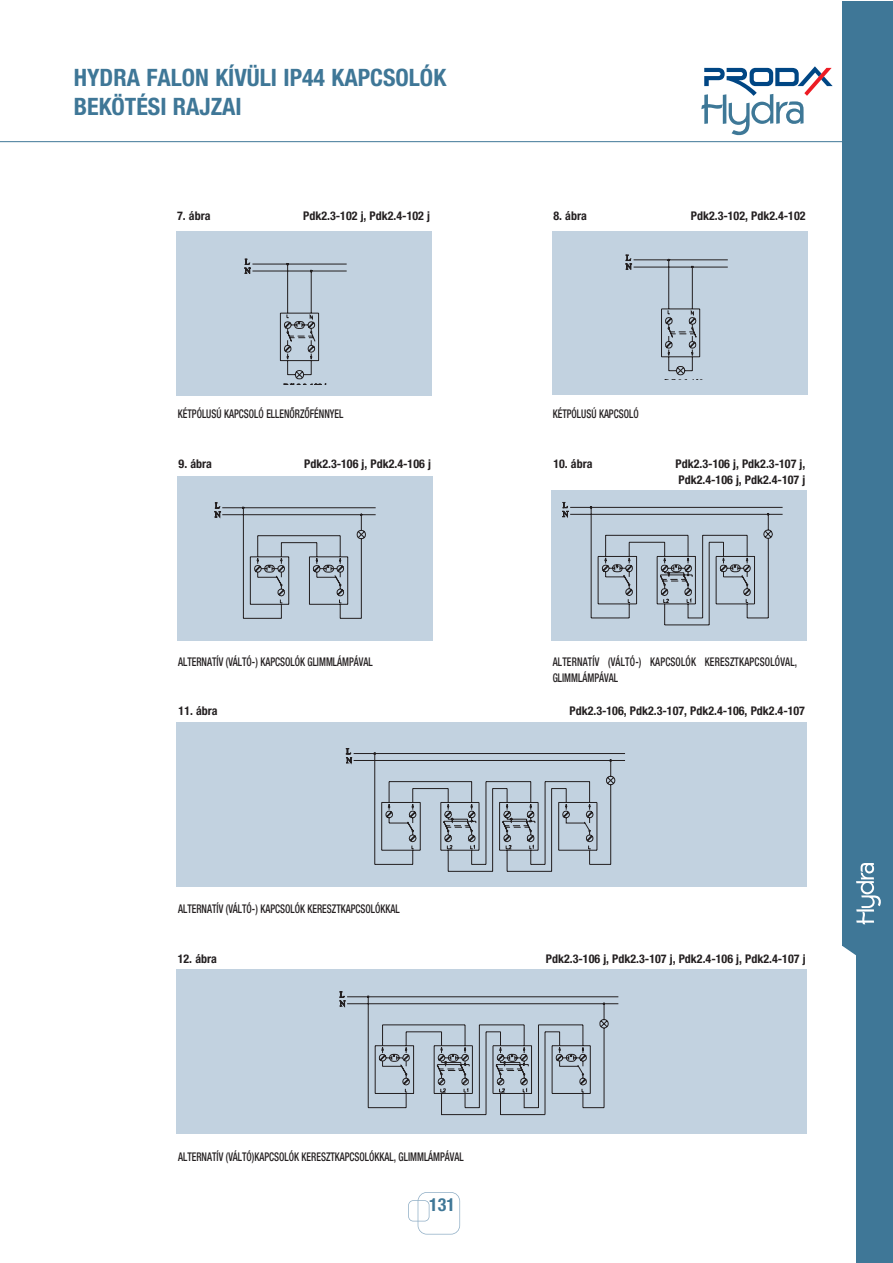
<style>
.page{position:relative;width:893px;height:1263px;background:#fff}
.page>*{position:absolute;margin:0;border:0;box-sizing:border-box;transform-origin:0 0}
.t1{font:24px/28.8px "MG Helv Neue Bold Con";color:#3f7797}
.t2{font:18px "MG Helv Neue Bold Con";color:#3f7797}
.t3{font:12px/16.5px "MG Helv Neue Bold Con";color:#231f20}
.t4{font:12px "MG Helv Neue Med Con";color:#231f20;scale:.8 1}
.t5{font:12px/16.5px "MG Helv Neue Med Con";letter-spacing:.02em;color:#231f20;scale:.8 1}
</style>
<div class="page">
<hr style="left:0;top:141px;width:863px;height:1px;background:#3f7797">
<svg style="left:701px;top:66px;width:132px;height:69px"></svg>
<div style="left:176px;top:231px;width:255px;height:164px;background:#c2d2e0"></div>
<div style="left:177px;top:476px;width:255px;height:164px;background:#c2d2e0"></div>
<div style="left:177px;top:722px;width:630px;height:165px;background:#c2d2e0"></div>
<div style="left:177px;top:969px;width:630px;height:165px;background:#c2d2e0"></div>
<div style="left:551px;top:490px;width:255px;height:151px;background:#c2d2e0"></div>
<div style="left:553px;top:231px;width:255px;height:164px;background:#c2d2e0"></div>
<svg style="left:244px;top:259px;width:103px;height:126px"></svg>
<svg style="left:625px;top:255px;width:103px;height:121px"></svg>
<svg style="left:214px;top:502px;width:162px;height:117px"></svg>
<svg style="left:562px;top:502px;width:221px;height:123px"></svg>
<svg style="left:346px;top:748px;width:279px;height:124px"></svg>
<svg style="left:339px;top:991px;width:280px;height:124px"></svg>
<div style="left:418px;top:1192px;width:42px;height:42px;border:2px solid #92b0c7;border-radius:9px"></div>
<div style="left:408px;top:1200px;width:21px;height:21px;border:2px solid #92b0c7;border-radius:5px"></div>
<div style="left:856px;top:129px;width:36px;height:1134px;background:#3f7797"></div>
<div style="left:842px;top:1px;width:50px;height:944px;background:#3f7797"></div>
<svg style="left:842px;top:945px;width:14px;height:11px"></svg>
<svg style="left:856px;top:863px;width:25px;height:61px"></svg>
<h1 class="t1" style="left:74px;top:65px;width:374px">HYDRA FALON KÍVÜLI IP44 KAPCSOLÓK<br>BEKÖTÉSI RAJZAI</h1>
<p class="t3" style="left:177px;top:209px;width:35px">7. ábra</p>
<p class="t3" style="left:303px;top:209px;width:128px">Pdk2.3-102 j, Pdk2.4-102 j</p>
<p class="t4" style="left:178px;top:410px;width:208px">KÉTPÓLUSÚ KAPCSOLÓ ELLENÔRZÔFÉNNYEL</p>
<p class="t3" style="left:179px;top:456px;width:35px">9. ábra</p>
<p class="t3" style="left:304px;top:456px;width:128px">Pdk2.3-106 j, Pdk2.4-106 j</p>
<p class="t4" style="left:178px;top:657px;width:245px">ALTERNATÍV (VÁLTÓ-) KAPCSOLÓK GLIMMLÁMPÁVAL</p>
<p class="t3" style="left:179px;top:704px;width:41px">11. ábra</p>
<p class="t4" style="left:178px;top:905px;width:278px">ALTERNATÍV (VÁLTÓ-) KAPCSOLÓK KERESZTKAPCSOLÓKKAL</p>
<p class="t3" style="left:178px;top:951px;width:41px">12. ábra</p>
<p class="t4" style="left:178px;top:1152px;width:359px">ALTERNATÍV (VÁLTÓ)KAPCSOLÓK KERESZTKAPCSOLÓKKAL, GLIMMLÁMPÁVAL</p>
<h2 class="t2" style="left:429px;top:1198px;width:27px">131</h2>
<p class="t3" style="left:553px;top:209px;width:35px">8. ábra</p>
<p class="t3" style="left:691px;top:209px;width:116px">Pdk2.3-102, Pdk2.4-102</p>
<p class="t4" style="left:553px;top:410px;width:109px">KÉTPÓLUSÚ KAPCSOLÓ</p>
<p class="t3" style="left:553px;top:456px;width:41px">10. ábra</p>
<p class="t3" style="left:676px;top:456px;width:131px">Pdk2.3-106 j, Pdk2.3-107 j,<br>Pdk2.4-106 j, Pdk2.4-107 j</p>
<p class="t5" style="left:553px;top:654px;width:307px">ALTERNATÍV (VÁLTÓ-) KAPCSOLÓK KERESZTKAPCSOLÓVAL,<br>GLIMMLÁMPÁVAL</p>
<p class="t3" style="left:569px;top:704px;width:237px">Pdk2.3-106, Pdk2.3-107, Pdk2.4-106, Pdk2.4-107</p>
<p class="t3" style="left:546px;top:951px;width:261px">Pdk2.3-106 j, Pdk2.3-107 j, Pdk2.4-106 j, Pdk2.4-107 j</p>
</div>
